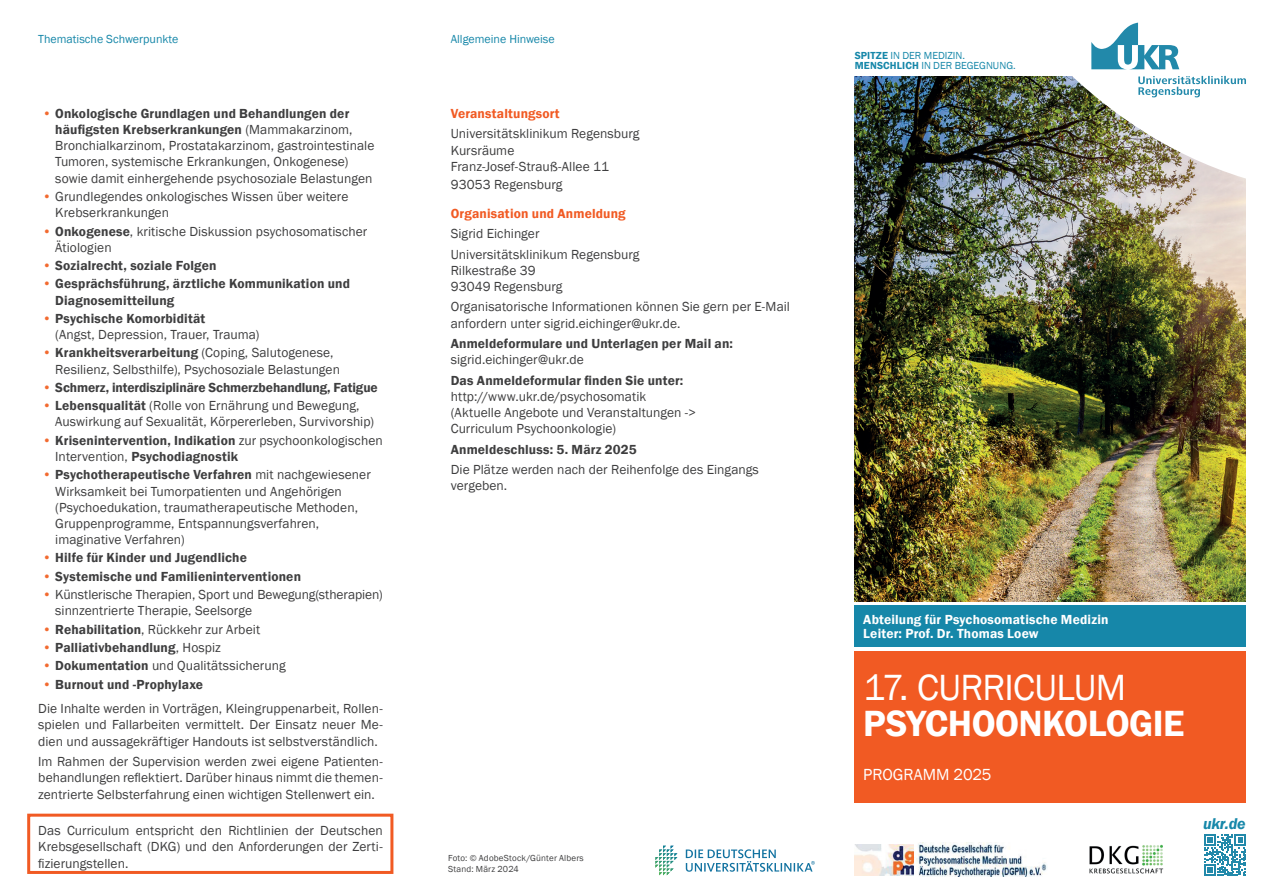
<style>
.page{position:relative;width:1263px;height:893px;background:#fff}
.page>*{position:absolute;margin:0;border:0;box-sizing:border-box;transform-origin:0 0}
.t1{font:600 37.5px "Franklin Gothic";letter-spacing:-.015em;color:#fff}
.t2{font:37.5px "Franklin Gothic";letter-spacing:-.02em;color:#fff}
.t3{font:16.5px "Franklin Gothic";letter-spacing:-.005em;color:#fff}
.t4{font:italic 600 16.05px "Franklin Gothic";color:#1687a9}
.t5{font:13.5px/16.2px "Franklin Gothic";letter-spacing:.005em;color:#3e3e3f}
.t6{font:600 13.5px/16.2px "Franklin Gothic";letter-spacing:.01em;color:#3e3e3f}
.t7{font:600 13.5px/13.5px "Franklin Gothic";letter-spacing:.01em;color:#fff}
.t8{font:600 13.5px "Franklin Gothic";letter-spacing:-.01em;color:#3e3e3f}
.t9{font:600 13.5px "Franklin Gothic";letter-spacing:.01em;color:#f15a23}
.t10{font:12px "Franklin Gothic";color:#1687a9}
.t11{font:10.5px/10.5px "Franklin Gothic";color:#1687a9}
.t12{font:9px/10.8px "Franklin Gothic";letter-spacing:.015em;color:#3e3e3f}
.s1{font-weight:600;color:#f26a30}
.s2{font-weight:600}
.s3{color:#f26a30}
.s4{font-weight:400}
</style>
<div class="page">
<img style="left:855px;top:77px;width:391px;height:524px">
<div style="left:855px;top:651px;width:391px;height:152px;background:#f15a23"></div>
<div style="left:855px;top:606px;width:391px;height:41px;background:#1687a9"></div>
<img style="left:999px;top:22px;width:247px;height:161px">
<svg style="left:1138px;top:76px;width:108px;height:21px"></svg>
<svg style="left:1091px;top:23px;width:88px;height:46px"></svg>
<svg style="left:1204px;top:834px;width:42px;height:42px"></svg>
<svg style="left:655px;top:846px;width:22px;height:29px"></svg>
<svg style="left:686px;top:849px;width:129px;height:23px"></svg>
<img style="left:1089px;top:844px;width:75px;height:30px">
<img style="left:855px;top:845px;width:59px;height:30px">
<img style="left:914px;top:843px;width:133px;height:33px">
<div style="left:27px;top:814px;width:366px;height:60px;border:3px solid #f15a23"></div>
<p class="t10" style="left:38px;top:31px;width:142px">Thematische Schwerpunkte</p>
<p class="t5" style="left:55px;top:106px;width:321px;text-indent:-13px"><span class="s1">•</span> <span class="s2">Onkologische Grundlagen und Behandlungen der häufigsten Krebserkrankungen</span> (Mammakarzinom, Bronchialkarzinom, Prostatakarzinom, gastrointestinale Tumoren, systemische Erkrankungen, Onkogenese) sowie damit einhergehende psychosoziale Belastungen</p>
<p class="t5" style="left:55px;top:189px;width:295px;text-indent:-13px"><span class="s3">•</span> Grundlegendes onkologisches Wissen über weitere<br>Krebserkrankungen</p>
<p class="t5" style="left:55px;top:223px;width:313px;text-indent:-13px"><span class="s1">•</span> <span class="s2">Onkogenese</span>, kritische Diskussion psychosomatischer<br>Ätiologien</p>
<p class="t6" style="left:43px;top:258px;width:176px"><span class="s3">•</span> Sozialrecht, soziale Folgen</p>
<p class="t6" style="left:55px;top:276px;width:296px;text-indent:-13px"><span class="s3">•</span> Gesprächsführung, ärztliche Kommunikation und<br>Diagnosemitteilung</p>
<p class="t5" style="left:55px;top:311px;width:206px;text-indent:-13px"><span class="s1">•</span> <span class="s2">Psychische Komorbidität<br></span>(Angst, Depression, Trauer, Trauma)</p>
<p class="t5" style="left:55px;top:345px;width:286px;text-indent:-13px"><span class="s1">•</span> <span class="s2">Krankheitsverarbeitung</span> (Coping, Salutogenese,<br>Resilienz, Selbsthilfe), Psychosoziale Belastungen</p>
<p class="t8" style="left:43px;top:379px;width:337px"><span class="s3">•</span> Schmerz, interdisziplinäre Schmerzbehandlung, Fatigue</p>
<p class="t5" style="left:55px;top:398px;width:320px;text-indent:-13px"><span class="s1">•</span> <span class="s2">Lebensqualität</span> (Rolle von Ernährung und Bewegung,<br>Auswirkung auf Sexualität, Körpererleben, Survivorship)</p>
<p class="t6" style="left:55px;top:432px;width:329px;text-indent:-13px"><span class="s3">•</span> Krisenintervention, Indikation <span class="s4">zur psychoonkologischen<br>Intervention,</span> Psychodiagnostik</p>
<p class="t5" style="left:55px;top:467px;width:317px;text-indent:-13px"><span class="s1">•</span> <span class="s2">Psychotherapeutische Verfahren</span> mit nachgewiesener Wirksamkeit bei Tumorpatienten und Angehörigen (Psychoedukation, traumatherapeutische Methoden, Gruppenprogramme, Entspannungsverfahren, imaginative Verfahren)</p>
<p class="t6" style="left:43px;top:550px;width:206px"><span class="s3">•</span> Hilfe für Kinder und Jugendliche</p>
<p class="t6" style="left:43px;top:568px;width:260px"><span class="s3">•</span> Systemische und Familieninterventionen</p>
<p class="t5" style="left:55px;top:587px;width:329px;text-indent:-13px"><span class="s3">•</span> Künstlerische Therapien, Sport und Bewegung(stherapien) sinnzentrierte Therapie, Seelsorge</p>
<p class="t5" style="left:43px;top:621px;width:219px"><span class="s1">•</span> <span class="s2">Rehabilitation</span>, Rückkehr zur Arbeit</p>
<p class="t6" style="left:43px;top:639px;width:180px"><span class="s3">•</span> Palliativbehandlung<span class="s4">, Hospiz</span></p>
<p class="t5" style="left:43px;top:658px;width:245px"><span class="s1">•</span> <span class="s2">Dokumentation</span> und Qualitätssicherung</p>
<p class="t5" style="left:38px;top:672px;width:346px;line-height:24.8px;text-indent:4px"><span class="s1">•</span> <span class="s2">Burnout und -Prophylaxe<br></span>Die Inhalte werden in Vorträgen, Kleingruppenarbeit, Rollen-</p>
<p class="t5" style="left:38px;top:717px;width:346px">spielen und Fallarbeiten vermittelt. Der Einsatz neuer Me&shy;dien und aussagekräftiger Handouts ist selbstverständlich.</p>
<p class="t5" style="left:38px;top:754px;width:346px;text-align:justify">Im Rahmen der Supervision werden zwei eigene Patienten&shy;behandlungen reflektiert. Darüber hinaus nimmt die themen&shy;zentrierte Selbsterfahrung einen wichtigen Stellenwert ein.</p>
<p class="t5" style="left:38px;top:823px;width:346px;text-align:justify">Das Curriculum entspricht den Richtlinien der Deutschen Krebsgesellschaft (DKG) und den Anforderungen der Zerti&shy;fizierungstellen.</p>
<p class="t10" style="left:451px;top:31px;width:105px">Allgemeine Hinweise</p>
<p class="t9" style="left:451px;top:105px;width:110px">Veranstaltungsort</p>
<p class="t5" style="left:451px;top:126px;width:190px">Universitätsklinikum Regensburg<br>Kursräume<br>Franz-Josef-Strauß-Allee 11</p>
<p class="t5" style="left:451px;top:176px;width:113px">93053 Regensburg</p>
<p class="t9" style="left:451px;top:205px;width:176px">Organisation und Anmeldung</p>
<p class="t5" style="left:451px;top:224px;width:190px;line-height:20.4px">Sigrid Eichinger<br>Universitätsklinikum Regensburg</p>
<p class="t5" style="left:451px;top:262px;width:113px">Rilkestraße 39<br>93049 Regensburg</p>
<p class="t5" style="left:451px;top:299px;width:341px">Organisatorische Informationen können Sie gern per E-Mail anfordern unter sigrid.eichinger@ukr.de.</p>
<p class="t6" style="left:451px;top:336px;width:284px">Anmeldeformulare und Unterlagen per Mail an:</p>
<p class="t5" style="left:451px;top:352px;width:134px">sigrid.eichinger@ukr.de</p>
<p class="t6" style="left:451px;top:372px;width:234px">Das Anmeldeformular finden Sie unter:</p>
<p class="t5" style="left:451px;top:389px;width:247px">http://www.ukr.de/psychosomatik (Aktuelle Angebote und Veranstaltungen -&gt;<br>Curriculum Psychoonkologie)</p>
<p class="t6" style="left:451px;top:441px;width:187px">Anmeldeschluss: 5. März 2025</p>
<p class="t5" style="left:451px;top:462px;width:310px">Die Plätze werden nach der Reihenfolge des Eingangs vergeben.</p>
<p class="t12" style="left:448px;top:853px;width:137px">Foto: © AdobeStock/Günter Albers<br>Stand: März 2024</p>
<p class="t11" style="left:855px;top:50px;width:163px"><span class="s2">SPITZE</span> IN DER MEDIZIN.<br><span class="s2">MENSCHLICH</span> IN DER BEGEGNUNG.</p>
<p class="t7" style="left:863px;top:613px;width:247px">Abteilung für Psychosomatische Medizin<br>Leiter: Prof. Dr. Thomas Loew</p>
<h1 class="t2" style="left:863px;top:665px;width:264px">17. CURRICULUM</h1>
<h1 class="t1" style="left:863px;top:701px;width:323px">PSYCHOONKOLOGIE</h1>
<p class="t3" style="left:863px;top:764px;width:130px">PROGRAMM 2025</p>
<p class="t4" style="left:1203px;top:813px;width:44px">ukr.de</p>
</div>
